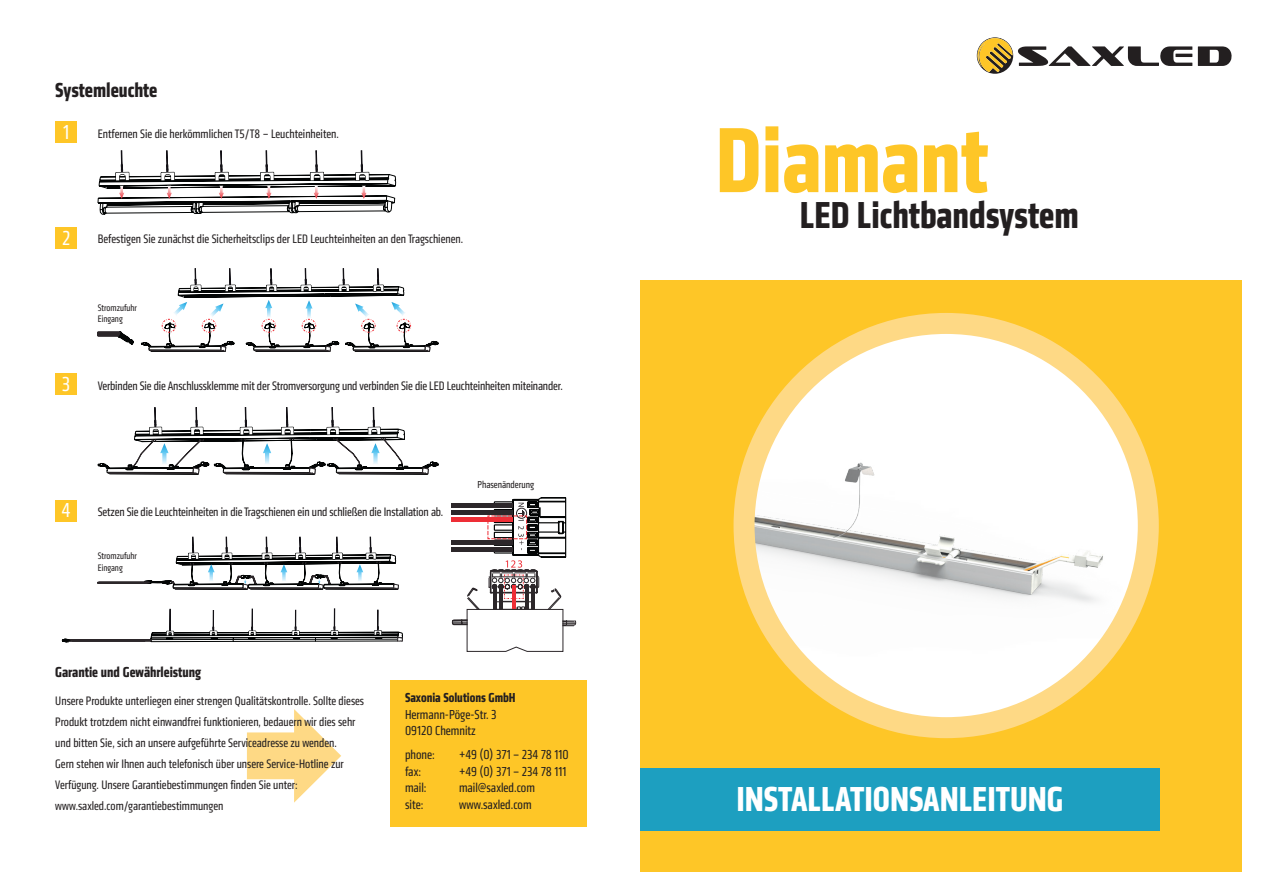
<style>
.page{position:relative;width:1263px;height:893px;background:#fff}
.page>*{position:absolute;margin:0;border:0;box-sizing:border-box;transform-origin:0 0}
.t1{font:700 condensed 96px "Klavika";color:#fec627}
.t2{font:700 condensed 39px "Klavika";color:#231f20}
.t3{font:700 condensed 36px "Klavika";color:#fff}
.t4{font:700 condensed 21px "Klavika";color:#231f20}
.t5{font:condensed 21px "Klavika";color:#fff}
.t6{font:700 condensed 15px "Klavika";color:#231f20}
.t7{font:condensed 13.5px/16.5px "Klavika";color:#231f20}
.t8{font:700 condensed 13.5px "Klavika";color:#231f20}
.t9{font:condensed 12.75px/21px "Klavika";color:#231f20}
.t10{font:condensed 10.5px "Klavika";color:#231f20}
.t11{font:condensed 9.75px/11.7px "Klavika";color:#231f20}
</style>
<div class="page">
<div style="left:640px;top:280px;width:602px;height:592px;background:#fec627"></div>
<svg style="left:1198px;top:46px;width:34px;height:20px"></svg>
<svg style="left:977px;top:37px;width:215px;height:37px"></svg>
<div style="left:640px;top:768px;width:520px;height:62px;background:#1d9fc0"></div>
<img style="left:744px;top:323px;width:404px;height:405px;border-radius:202px">
<div style="left:733px;top:313px;width:426px;height:425px;border:21px solid #fed985;border-radius:50%"></div>
<svg style="left:247px;top:709px;width:94px;height:94px"></svg>
<div style="left:390px;top:680px;width:197px;height:147px;background:#fec627"></div>
<div style="left:55px;top:122px;width:22px;height:21px;background:#fec627"></div>
<svg style="left:98px;top:150px;width:298px;height:65px"></svg>
<div style="left:55px;top:228px;width:22px;height:21px;background:#fec627"></div>
<svg style="left:98px;top:331px;width:36px;height:14px"></svg>
<svg style="left:141px;top:268px;width:298px;height:84px"></svg>
<div style="left:55px;top:374px;width:22px;height:21px;background:#fec627"></div>
<svg style="left:98px;top:407px;width:341px;height:67px"></svg>
<div style="left:55px;top:500px;width:22px;height:21px;background:#fec627"></div>
<svg style="left:98px;top:537px;width:301px;height:53px"></svg>
<div style="left:66px;top:640px;width:79px;height:1px;border:1px solid #2c272a"></div>
<svg style="left:62px;top:639px;width:9px;height:3px"></svg>
<div style="left:72px;top:640px;width:79px;height:1px;border:1px solid #2c272a"></div>
<div style="left:73px;top:640px;width:78px;height:1px;border:1px solid #2c272a"></div>
<svg style="left:151px;top:608px;width:252px;height:34px"></svg>
<svg style="left:451px;top:497px;width:126px;height:155px"></svg>
<h3 class="t4" style="left:55px;top:76px;width:104px">Systemleuchte</h3>
<h3 class="t5" style="left:63px;top:120px;width:8px">1</h3>
<p class="t9" style="left:98px;top:123px;width:243px">Entfernen Sie die herkömmlichen T5/T8 – Leuchteinheiten.</p>
<h3 class="t5" style="left:62px;top:226px;width:10px">2</h3>
<p class="t9" style="left:98px;top:228px;width:367px">Befestigen Sie zunächst die Sicherheitsclips der LED Leuchteinheiten an den Tragschienen.</p>
<p class="t11" style="left:98px;top:302px;width:41px">Stromzufuhr<br>Eingang</p>
<h3 class="t5" style="left:62px;top:372px;width:10px">3</h3>
<p class="t9" style="left:98px;top:375px;width:466px">Verbinden Sie die Anschlussklemme mit der Stromversorgung und verbinden Sie die LED Leuchteinheiten miteinander.</p>
<h3 class="t5" style="left:62px;top:498px;width:11px">4</h3>
<p class="t9" style="left:98px;top:501px;width:347px">Setzen Sie die Leuchteinheiten in die Tragschienen ein und schließen die Installation ab.</p>
<p class="t11" style="left:98px;top:550px;width:41px">Stromzufuhr<br>Eingang</p>
<p class="t10" style="left:478px;top:479px;width:58px">Phasenänderung</p>
<p class="t6" style="left:55px;top:662px;width:147px">Garantie und Gewährleistung</p>
<p class="t9" style="left:55px;top:690px;width:310px">Unsere Produkte unterliegen einer strengen Qualitätskontrolle. Sollte dieses Produkt trotzdem nicht einwandfrei funktionieren, bedauern wir dies sehr und bitten Sie, sich an unsere aufgeführte Serviceadresse zu wenden.<br>Gern stehen wir Ihnen auch telefonisch über unsere Service-Hotline zur Verfügung. Unsere Garantiebestimmungen finden Sie unter: www.saxled.com/garantiebestimmungen</p>
<p class="t8" style="left:405px;top:689px;width:112px">Saxonia Solutions GmbH</p>
<p class="t7" style="left:405px;top:706px;width:93px">Hermann-Pöge-Str. 3<br>09120 Chemnitz</p>
<p class="t7" style="left:405px;top:747px;width:31px">phone:</p>
<p class="t7" style="left:459px;top:747px;width:111px">+49 (0) 371 – 234 78 110</p>
<p class="t7" style="left:405px;top:763px;width:18px">fax:</p>
<p class="t7" style="left:459px;top:763px;width:109px">+49 (0) 371 – 234 78 111</p>
<p class="t7" style="left:405px;top:780px;width:23px">mail:</p>
<p class="t7" style="left:459px;top:780px;width:77px">mail@saxled.com</p>
<p class="t7" style="left:405px;top:796px;width:20px">site:</p>
<p class="t7" style="left:459px;top:796px;width:74px">www.saxled.com</p>
<h1 class="t1" style="left:715px;top:98px;width:274px">Diamant</h1>
<h2 class="t2" style="left:800px;top:189px;width:280px">LED Lichtbandsystem</h2>
<h3 class="t3" style="left:736px;top:776px;width:328px">INSTALLATIONSANLEITUNG</h3>
</div>
